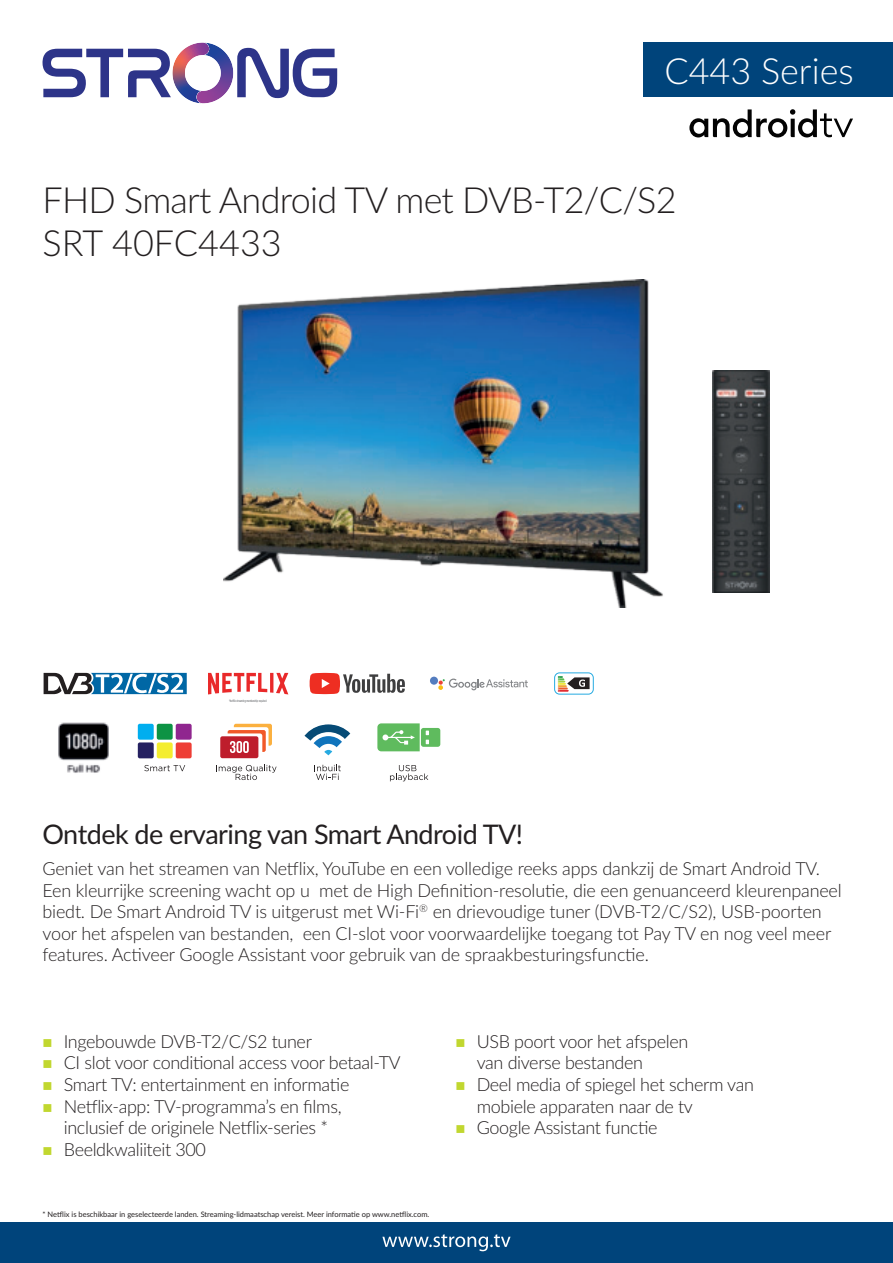
<style>
.page{position:relative;width:893px;height:1263px;background:#fff}
.page>*{position:absolute;margin:0;border:0;box-sizing:border-box;transform-origin:0 0}
.t1{font:300 36px/43.2px "Lato";letter-spacing:-.02em;color:#231f20}
.t2{font:300 36px "Lato";color:#fff}
.t3{font:27px "Lato";letter-spacing:-.02em;color:#231f20}
.t4{font:300 18px/21.6px "Lato";letter-spacing:-.015em;color:#231f20}
.t5{font:7.5px "Lato";color:#231f20}
.t6{font:700 3.45px "Gotham";color:#808285;scale:.53 1}
</style>
<div class="page">
<svg style="left:237px;top:48px;width:100px;height:50px"></svg>
<svg style="left:43px;top:43px;width:178px;height:60px"></svg>
<div style="left:789px;top:43px;width:104px;height:54px;background:#00447b"></div>
<div style="left:643px;top:43px;width:232px;height:54px;background:#00447b"></div>
<div style="left:0;top:1222px;width:893px;height:41px;background:#00447b"></div>
<svg style="left:382px;top:1234px;width:129px;height:17px"></svg>
<svg style="left:310px;top:673px;width:95px;height:21px"></svg>
<svg style="left:208px;top:673px;width:80px;height:21px"></svg>
<div style="left:430px;top:677px;width:8px;height:8px;background:#547dbf;border-radius:50%"></div>
<svg style="left:438px;top:678px;width:90px;height:12px"></svg>
<svg style="left:44px;top:673px;width:143px;height:21px"></svg>
<div style="left:554px;top:672px;width:40px;height:22px;border:1px solid #26aae1;border-radius:5px"></div>
<svg style="left:558px;top:676px;width:32px;height:16px"></svg>
<svg style="left:316px;top:765px;width:25px;height:15px"></svg>
<svg style="left:304px;top:724px;width:47px;height:31px"></svg>
<svg style="left:144px;top:765px;width:41px;height:6px"></svg>
<div style="left:138px;top:724px;width:16px;height:16px;background:#00aeef;border-radius:2px"></div>
<div style="left:157px;top:724px;width:16px;height:16px;background:#0d9344;border-radius:2px"></div>
<div style="left:176px;top:724px;width:16px;height:16px;background:#90268f;border-radius:2px"></div>
<div style="left:138px;top:742px;width:16px;height:16px;background:#252161;border-radius:2px"></div>
<div style="left:157px;top:742px;width:16px;height:16px;background:#f4ed2f;border-radius:2px"></div>
<div style="left:176px;top:742px;width:16px;height:16px;background:#ee3e35;border-radius:2px"></div>
<svg style="left:390px;top:765px;width:38px;height:16px"></svg>
<svg style="left:377px;top:723px;width:63px;height:28px"></svg>
<img style="left:58px;top:722px;width:51px;height:51px">
<svg style="left:216px;top:765px;width:61px;height:15px"></svg>
<div style="left:220px;top:736px;width:38px;height:22px;background:#be1d2c;border-radius:2px"></div>
<svg style="left:228px;top:724px;width:44px;height:29px"></svg>
<img style="left:712px;top:370px;width:58px;height:222px">
<img style="left:223px;top:280px;width:440px;height:327px">
<svg style="left:689px;top:109px;width:164px;height:28px"></svg>
<h1 class="t2" style="left:664px;top:51px;width:191px">C443 Series</h1>
<h1 class="t1" style="left:43px;top:177px;width:636px">FHD Smart Android TV met DVB-T2/C/S2<br>SRT 40FC4433</h1>
<p class="t6" style="left:229px;top:699px;width:73px">*Netflix streaming membership required</p>
<h2 class="t3" style="left:43px;top:824px;width:482px">Ontdek de ervaring van Smart Android TV!</h2>
<p class="t4" style="left:43px;top:857px;width:801px">Geniet van het streamen van Netflix, YouTube en een volledige reeks apps dankzij de Smart Android TV.<br>Een kleurrijke screening wacht op u met de High Definition-resolutie, die een genuanceerd kleurenpaneel biedt. De Smart Android TV is uitgerust met Wi-Fi<sup>®</sup> en drievoudige tuner (DVB-T2/C/S2), USB-poorten voor het afspelen van bestanden, een CI-slot voor voorwaardelijke toegang tot Pay TV en nog veel meer features. Activeer Google Assistant voor gebruik van de spraakbesturingsfunctie.</p>
<p class="t4" style="left:64px;top:1030px;width:338px">Ingebouwde DVB-T2/C/S2 tuner<br>CI slot voor conditional access voor betaal-TV Smart TV: entertainment en informatie Netflix-app: TV-programma’s en films, inclusief de originele Netflix-series * Beeldkwaliiteit 300</p>
<p class="t4" style="left:477px;top:1030px;width:279px">USB poort voor het afspelen<br>van diverse bestanden<br>Deel media of spiegel het scherm van mobiele apparaten naar de tv<br>Google Assistant functie</p>
<p class="t5" style="left:43px;top:1209px;width:388px">* Netflix is beschikbaar in geselecteerde landen. Streaming-lidmaatschap vereist. Meer informatie op www.netflix.com.</p>
</div>
